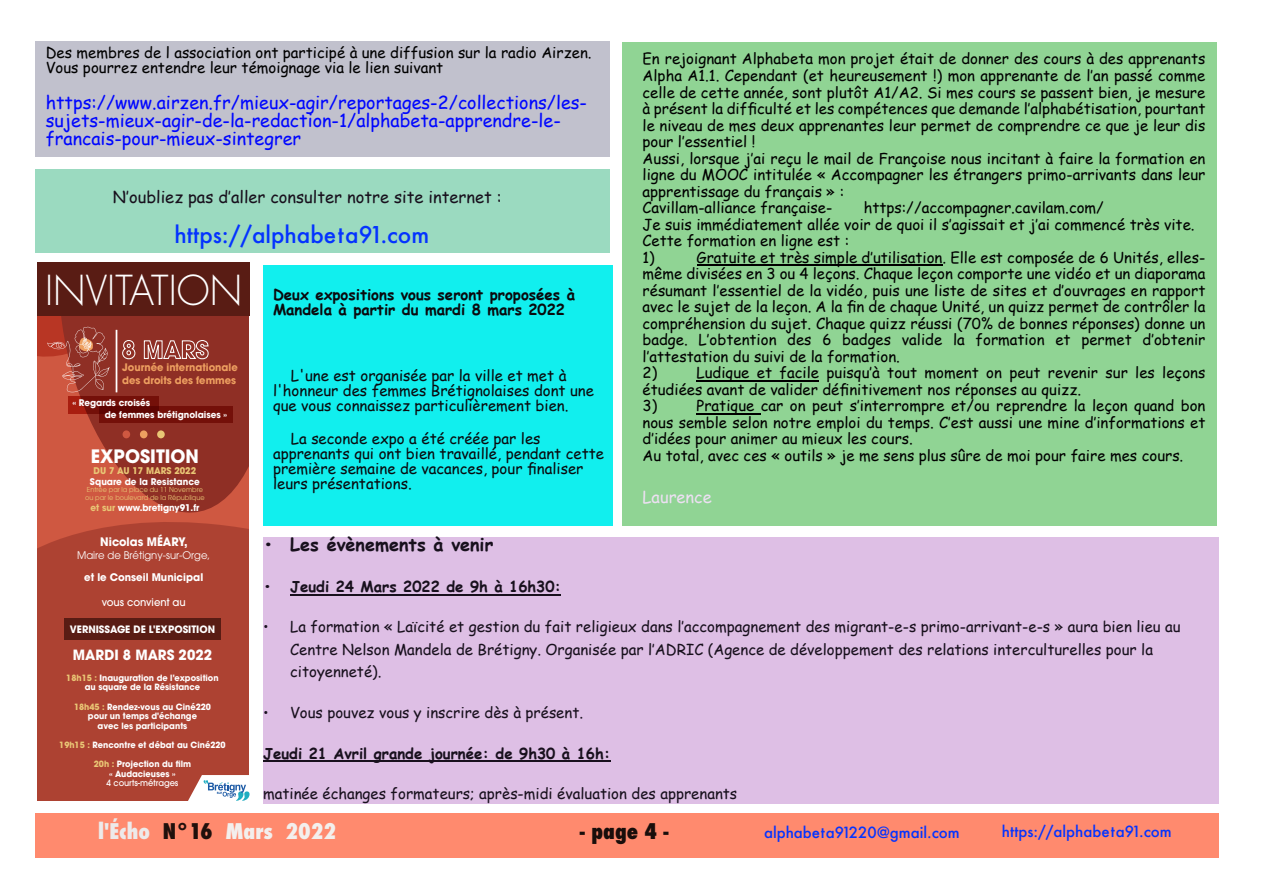
<style>
.page{position:relative;width:1263px;height:894px;background:#fff}
.page>*{position:absolute;margin:0;border:0;box-sizing:border-box;transform-origin:0 0}
.t1{font:300 40.2px "Futura Std";color:#fff;scale:.96 1}
.t2{font:500 22.5px "Futura";color:#0433ff}
.t3{font:800 condensed 21px "Futura";color:#f3efed}
.t4{font:800 condensed 21px "Futura";color:#190e0b}
.t5{font:700 18.45px "ITC Avant Garde Pro";color:#fff;scale:.96 1}
.t6{font:18px/18px "Comic Sans MS";color:#0006ff}
.t7{font:700 18px "Comic Sans MS";color:#18101d}
.t8{font:16.5px "Comic Sans MS";color:#18101d}
.t9{font:16.5px "Comic Sans MS";color:#ece0f2}
.t10{font:15px/16.5px "Comic Sans MS";color:#000}
.t11{font:15px/22.5px "Comic Sans MS";color:#18101d}
.t12{font:15px/15px "Comic Sans MS";color:#0a0a0e}
.t13{font:700 15px/15px "Comic Sans MS";color:#0a0a0e}
.t14{font:700 15px "Comic Sans MS";color:#18101d}
.t15{font:500 15px "Futura";color:#0433ff}
.t16{font:700 14.1px "ITC Avant Garde Pro";color:#fff;scale:.96 1}
.t17{font:700 11.7px "ITC Avant Garde Pro";color:#fff;scale:.96 1}
.t18{font:10.5px "ITC Avant Garde Pro";color:#fff;scale:.96 1}
.t19{font:700 10.5px "ITC Avant Garde Pro";color:#fff;scale:.96 1}
.t20{font:500 10.5px "ITC Avant Garde Pro";color:#fff;scale:.96 1}
.t21{font:700 10.35px/12.3px "ITC Avant Garde Pro";color:#ed9f60;scale:.96 1}
.t22{font:700 10.2px "ITC Avant Garde Pro";color:#fff;scale:.96 1}
.t23{font:700 9.15px/11.1px "ITC Avant Garde Pro";color:#fff;scale:.96 1}
.t24{font:700 9.15px "ITC Avant Garde Pro";color:#e9c675;scale:.96 1}
.t25{font:700 8.55px/9.6px "ITC Avant Garde Pro";color:#fff;text-align:center;scale:.96 1}
.t26{font:500 8.55px "ITC Avant Garde Pro";color:#fff;scale:.96 1}
.t27{font:6.75px/7.8px "ITC Avant Garde Pro";color:#e9c675;scale:.96 1}
.s1{color:#e9c675}
.s2{color:#edeaea}
.s3{color:#20100c}
</style>
<div class="page">
<div style="left:37px;top:262px;width:213px;height:538px;background:#cf5841"></div>
<div style="left:37px;top:540px;width:213px;height:261px;background:#ad4232"></div>
<svg style="left:57px;top:315px;width:193px;height:271px"></svg>
<svg style="left:37px;top:315px;width:72px;height:77px"></svg>
<svg style="left:122px;top:339px;width:87px;height:20px;background:#ab645d"></svg>
<hr style="left:116px;top:330px;width:1px;height:62px;background:#fff">
<svg style="left:186px;top:774px;width:79px;height:30px"></svg>
<div style="left:37px;top:262px;width:213px;height:53px;background:#591c14"></div>
<div style="left:140px;top:430px;width:8px;height:8px;background:#ed9f60;border-radius:50%"></div>
<div style="left:123px;top:430px;width:7px;height:8px;background:#cf5841;border-radius:50%"></div>
<div style="left:157px;top:430px;width:8px;height:8px;background:#e9c675;border-radius:50%"></div>
<svg style="left:68px;top:395px;width:91px;height:18px"></svg>
<svg style="left:99px;top:406px;width:133px;height:17px;background:#6f0d07"></svg>
<div style="left:64px;top:618px;width:157px;height:21px;background:#591c14"></div>
<div style="left:35px;top:812px;width:1184px;height:44px;background:#ff8a6e"></div>
<div style="left:35px;top:169px;width:574px;height:83px;background:#9bdac0"></div>
<div style="left:263px;top:537px;width:956px;height:266px;background:#debfe5"></div>
<hr style="left:290px;top:593px;width:271px;height:2px;background:#18101d">
<hr style="left:263px;top:760px;width:347px;height:1px;background:#18101d">
<div style="left:623px;top:42px;width:594px;height:483px;background:#90d494"></div>
<hr style="left:697px;top:264px;width:245px;height:2px;background:#000">
<hr style="left:697px;top:380px;width:122px;height:1px;background:#000">
<hr style="left:697px;top:413px;width:64px;height:1px;background:#000">
<div style="left:35px;top:41px;width:574px;height:116px;background:#c1c1cd"></div>
<div style="left:263px;top:265px;width:349px;height:260px;background:#11efee"></div>
<p class="t10" style="left:46px;top:47px;width:547px;line-height:15px">Des membres de l association ont participé à une diffusion sur la radio Airzen.<br>Vous pourrez entendre leur témoignage via le lien suivant</p>
<p class="t6" style="left:46px;top:95px;width:543px">https://www.airzen.fr/mieux-agir/reportages-2/collections/les&shy;sujets-mieux-agir-de-la-redaction-1/alphabeta-apprendre-le&shy;francais-pour-mieux-sintegrer</p>
<p class="t8" style="left:113px;top:190px;width:390px">N’oubliez pas d’aller consulter notre site internet :</p>
<h2 class="t2" style="left:175px;top:224px;width:256px">https://alphabeta91.com</h2>
<h1 class="t1" style="left:45px;top:266px;width:207px">INVITATION</h1>
<p class="t21" style="left:122px;top:361px;width:122px">Journée internationale des droits des femmes</p>
<p class="t23" style="left:105px;top:397px;width:129px;text-indent:-32px">« Regards croisés<br>de femmes brétignolaises »</p>
<p class="t5" style="left:91px;top:443px;width:114px">EXPOSITION</p>
<p class="t24" style="left:94px;top:464px;width:108px">DU 7 AU 17 MARS 2022</p>
<p class="t23" style="left:90px;top:475px;width:116px">Square de la Resistance</p>
<p class="t27" style="left:85px;top:486px;width:126px">Entrée par la place du 11 Novembre ou par le boulevard de la République</p>
<p class="t23" style="left:90px;top:502px;width:115px"><span class="s1">et sur</span> www.bretigny91.fr</p>
<p class="t13" style="left:273px;top:288px;width:304px">Deux expositions vous seront proposées à<br>Mandela à partir du mardi 8 mars 2022</p>
<p class="t12" style="left:273px;top:370px;width:322px;text-indent:18px">L'une est organisée par la ville et met à l'honneur des femmes Brétignolaises dont une que vous connaissez particulièrement bien.</p>
<p class="t12" style="left:273px;top:433px;width:333px;text-indent:18px">La seconde expo a été créée par les apprenants qui ont bien travaillé, pendant cette première semaine de vacances, pour finaliser leurs présentations.</p>
<p class="t10" style="left:643px;top:52px;width:564px">En rejoignant Alphabeta mon projet était de donner des cours à des apprenants Alpha A1.1. Cependant (et heureusement !) mon apprenante de l’an passé comme celle de cette année, sont plutôt A1/A2. Si mes cours se passent bien, je mesure à présent la difficulté et les compétences que demande l’alphabétisation, pourtant le niveau de mes deux apprenantes leur permet de comprendre ce que je leur dis pour l’essentiel !<br>Aussi, lorsque j’ai reçu le mail de Françoise nous incitant à faire la formation en ligne du MOOC intitulée « Accompagner les étrangers primo-arrivants dans leur apprentissage du français » :<br>Cavillam-alliance française-</p>
<p class="t10" style="left:643px;top:201px;width:554px;text-indent:221px">https://accompagner.cavilam.com/<br>Je suis immédiatement allée voir de quoi il s’agissait et j’ai commencé très vite.<br>Cette formation en ligne est :<br>1)</p>
<p class="t10" style="left:643px;top:250px;width:564px;text-indent:54px">Gratuite et très simple d’utilisation. Elle est composée de 6 Unités, elles&shy;même divisées en 3 ou 4 leçons. Chaque leçon comporte une vidéo et un diaporama résumant l’essentiel de la vidéo, puis une liste de sites et d’ouvrages en rapport avec le sujet de la leçon. A la fin de chaque Unité, un quizz permet de contrôler la compréhension du sujet. Chaque quizz réussi (70% de bonnes réponses) donne un badge. L’obtention des 6 badges valide la formation et permet d’obtenir l’attestation du suivi de la formation.<br>2)</p>
<p class="t10" style="left:643px;top:366px;width:564px;text-indent:54px">Ludique et facile puisqu’à tout moment on peut revenir sur les leçons étudiées avant de valider définitivement nos réponses au quizz.<br>3)</p>
<p class="t10" style="left:643px;top:399px;width:564px;text-indent:54px">Pratique car on peut s’interrompre et/ou reprendre la leçon quand bon nous semble selon notre emploi du temps. C’est aussi une mine d’informations et d’idées pour animer au mieux les cours.<br>Au total, avec ces « outils » je me sens plus sûre de moi pour faire mes cours.</p>
<p class="t9" style="left:643px;top:489px;width:71px">Laurence</p>
<p class="t17" style="left:100px;top:533px;width:93px">Nicolas MÉARY,</p>
<p class="t18" style="left:77px;top:548px;width:140px">Maire de Brétigny-sur-Orge,</p>
<p class="t19" style="left:84px;top:570px;width:126px">et le Conseil Municipal</p>
<p class="t20" style="left:102px;top:595px;width:89px">vous convient au</p>
<p class="t22" style="left:70px;top:621px;width:153px">VERNISSAGE DE L'EXPOSITION</p>
<p class="t16" style="left:73px;top:645px;width:146px">MARDI 8 MARS 2022</p>
<p class="t25" style="left:66px;top:672px;width:160px"><span class="s1">18h15 :</span> Inauguration de l'exposition au square de la Résistance</p>
<p class="t25" style="left:74px;top:701px;width:144px"><span class="s1">18h45 :</span> Rendez-vous au Ciné220 pour un temps d'échange<br>avec les participants</p>
<p class="t25" style="left:59px;top:739px;width:175px"><span class="s1">19h15 :</span> Rencontre et débat au Ciné220</p>
<p class="t25" style="left:94px;top:758px;width:103px"><span class="s1">20h :</span> Projection du film « Audacieuses »</p>
<p class="t26" style="left:106px;top:777px;width:76px">4 courts-métrages</p>
<h3 class="t3" style="left:98px;top:821px;width:240px"><span class="s2">l'Écho</span> <span class="s3">N°16</span> Mars 2022</h3>
<h3 class="t4" style="left:580px;top:821px;width:90px">- page 4 -</h3>
<p class="t15" style="left:764px;top:825px;width:197px">alphabeta91220@gmail.com</p>
<p class="t15" style="left:1002px;top:824px;width:171px">https://alphabeta91.com</p>
<p class="t7" style="left:263px;top:536px;width:232px">• Les évènements à venir</p>
<p class="t14" style="left:263px;top:579px;width:299px">• Jeudi 24 Mars 2022 de 9h à 16h30:</p>
<p class="t11" style="left:290px;top:617px;width:892px;text-indent:-27px">• La formation « Laïcité et gestion du fait religieux dans l’accompagnement des migrant-e-s primo-arrivant-e-s » aura bien lieu au<br>Centre Nelson Mandela de Brétigny. Organisée par l’ADRIC (Agence de développement des relations interculturelles pour la citoyenneté).</p>
<p class="t11" style="left:263px;top:702px;width:322px">• Vous pouvez vous y inscrire dès à présent.</p>
<p class="t14" style="left:263px;top:746px;width:349px">Jeudi 21 Avril grande journée: de 9h30 à 16h:</p>
<p class="t11" style="left:263px;top:783px;width:476px">matinée échanges formateurs; après-midi évaluation des apprenants</p>
</div>
